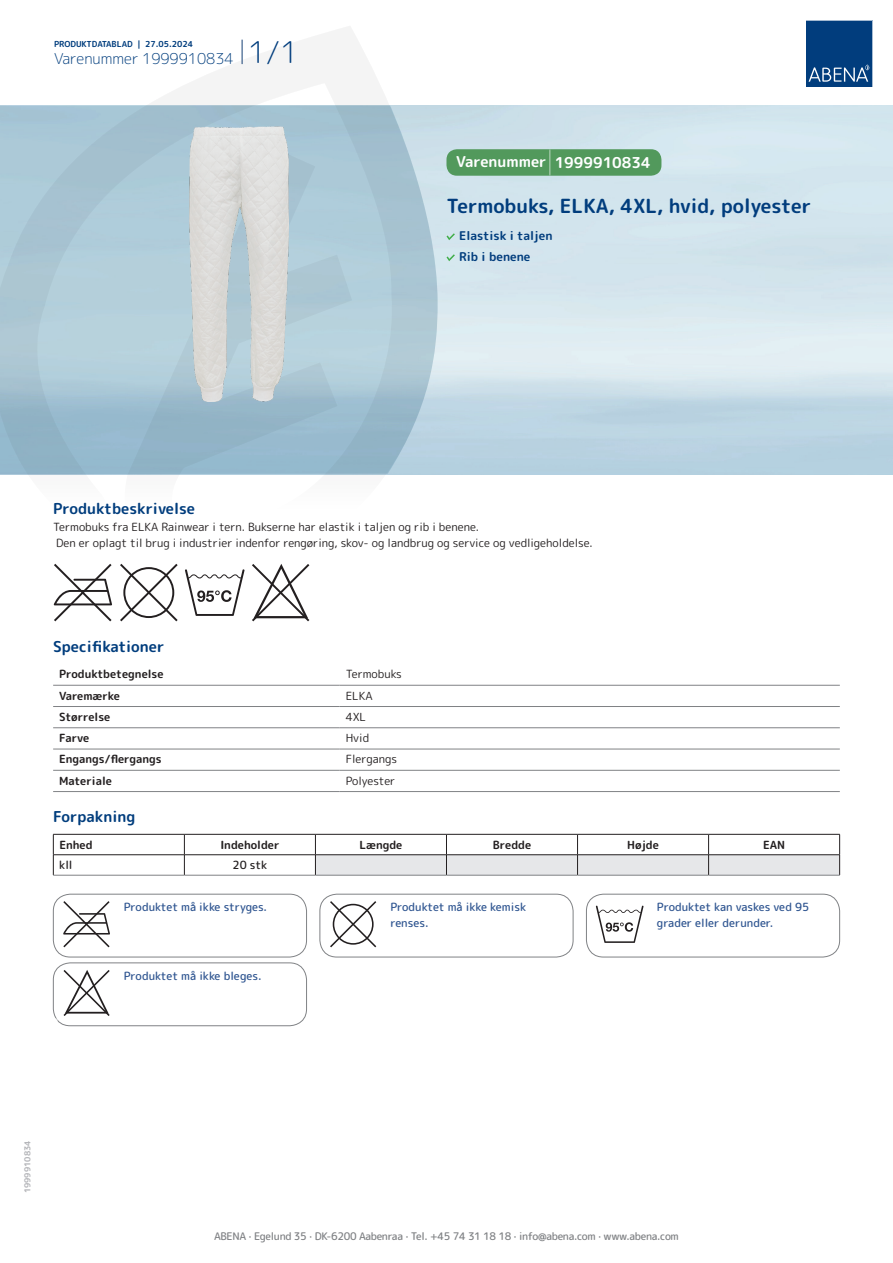
<style>
.page{position:relative;width:893px;height:1263px;background:#fff}
.page>*{position:absolute;margin:0;border:0;box-sizing:border-box;transform-origin:0 0}
.t1{font:700 19.5px "Rounded Mplus 1 c";color:#013d7d}
.t2{font:700 15px "Rounded Mplus 1 c";color:#013d7d}
.t3{font:300 15px "Rounded Mplus 1 c";color:#013d7d}
.t4{font:700 15px "Rounded Mplus 1 c";color:#fff}
.t5{font:700 12px/21px "Rounded Mplus 1 c";color:#013d7d}
.t6{font:11.25px/16.5px "Rounded Mplus 1 c";color:#231f20}
.t7{font:500 11.25px/16.5px "Rounded Mplus 1 c";color:#305691}
.t8{font:700 11.25px "Rounded Mplus 1 c";color:#231f20}
.t9{font:500 11.25px "Rounded Mplus 1 c";color:#231f20}
.t10{font:500 10.5px "Rounded Mplus 1 c";letter-spacing:-.03em;color:#808285}
.t11{font:700 10.5px "Rounded Mplus 1 c";color:#fff}
.t12{font:700 8.25px "Rounded Mplus 1 c";color:#013d7d}
.t13{font:700 8.25px "Rounded Mplus 1 c";color:#b2b3b7}
.s1{font-size:30px}
.s2{font-size:25.5px}
</style>
<div class="page">
<svg style="left:0;top:26px;width:439px;height:579px"></svg>
<svg style="left:0;top:106px;width:438px;height:368px;background:#a8c5d4"></svg>
<svg style="left:242px;top:40px;width:1px;height:24px"></svg>
<svg style="left:806px;top:20px;width:67px;height:67px;background:#144b86"></svg>
<img style="left:189px;top:127px;width:100px;height:275px">
<svg style="left:54px;top:564px;width:58px;height:57px"></svg>
<svg style="left:120px;top:564px;width:58px;height:57px"></svg>
<svg style="left:185px;top:569px;width:59px;height:47px"></svg>
<svg style="left:252px;top:564px;width:57px;height:57px"></svg>
<hr style="left:53px;top:685px;width:287px;height:1px;background:#808285">
<hr style="left:340px;top:685px;width:500px;height:1px;background:#808285">
<hr style="left:53px;top:706px;width:287px;height:1px;background:#808285">
<hr style="left:340px;top:706px;width:500px;height:1px;background:#808285">
<hr style="left:53px;top:727px;width:287px;height:1px;background:#808285">
<hr style="left:340px;top:727px;width:500px;height:1px;background:#808285">
<hr style="left:53px;top:749px;width:287px;height:1px;background:#808285">
<hr style="left:340px;top:749px;width:500px;height:1px;background:#808285">
<hr style="left:53px;top:770px;width:287px;height:1px;background:#808285">
<hr style="left:340px;top:770px;width:500px;height:1px;background:#808285">
<hr style="left:53px;top:791px;width:287px;height:1px;background:#808285">
<hr style="left:340px;top:791px;width:500px;height:1px;background:#808285">
<hr style="left:53px;top:834px;width:131px;height:1px;background:#231f20">
<hr style="left:184px;top:834px;width:131px;height:1px;background:#231f20">
<hr style="left:53px;top:854px;width:131px;height:1px;background:#231f20">
<svg style="left:53px;top:834px;width:1px;height:41px"></svg>
<hr style="left:184px;top:854px;width:131px;height:1px;background:#231f20">
<svg style="left:184px;top:834px;width:1px;height:41px"></svg>
<svg style="left:315px;top:834px;width:525px;height:41px"></svg>
<hr style="left:53px;top:875px;width:131px;height:1px;background:#808285">
<hr style="left:184px;top:875px;width:131px;height:1px;background:#808285">
<hr style="left:315px;top:875px;width:131px;height:1px;background:#808285">
<hr style="left:446px;top:875px;width:131px;height:1px;background:#808285">
<hr style="left:577px;top:875px;width:132px;height:1px;background:#808285">
<hr style="left:709px;top:875px;width:131px;height:1px;background:#808285">
<svg style="left:63px;top:901px;width:47px;height:46px"></svg>
<div style="left:53px;top:894px;width:254px;height:63px;border:1px solid #808285;border-radius:17px"></div>
<svg style="left:330px;top:901px;width:46px;height:46px"></svg>
<div style="left:320px;top:894px;width:253px;height:63px;border:1px solid #808285;border-radius:17px"></div>
<svg style="left:596px;top:905px;width:47px;height:38px"></svg>
<div style="left:586px;top:894px;width:254px;height:63px;border:1px solid #808285;border-radius:17px"></div>
<svg style="left:64px;top:970px;width:46px;height:46px"></svg>
<div style="left:53px;top:963px;width:254px;height:63px;border:1px solid #808285;border-radius:17px"></div>
<svg style="left:446px;top:233px;width:9px;height:7px"></svg>
<svg style="left:446px;top:254px;width:9px;height:7px"></svg>
<div style="left:446px;top:149px;width:215px;height:27px;background:#52995c;border-radius:10px"></div>
<p class="t12" style="left:54px;top:38px;width:141px">PRODUKTDATABLAD | 27.05.2024</p>
<h2 class="t3" style="left:54px;top:48px;width:246px">Varenummer 1999910834 <span class="s1">1/1</span></h2>
<h2 class="t4" style="left:456px;top:152px;width:196px">Varenummer <span class="s2">|</span> 1999910834</h2>
<h1 class="t1" style="left:446px;top:192px;width:366px">Termobuks, ELKA, 4XL, hvid, polyester</h1>
<p class="t5" style="left:459px;top:225px;width:95px">Elastisk i taljen<br>Rib i benene</p>
<h2 class="t2" style="left:53px;top:498px;width:143px">Produktbeskrivelse</h2>
<p class="t6" style="left:53px;top:518px;width:541px">Termobuks fra ELKA Rainwear i tern. Bukserne har elastik i taljen og rib i benene.<br>Den er oplagt til brug i industrier indenfor rengøring, skov- og landbrug og service og vedligeholdelse.</p>
<h2 class="t2" style="left:53px;top:635px;width:113px">Specifikationer</h2>
<p class="t8" style="left:59px;top:666px;width:106px">Produktbetegnelse</p>
<p class="t6" style="left:346px;top:666px;width:58px">Termobuks</p>
<p class="t8" style="left:59px;top:688px;width:62px">Varemærke</p>
<p class="t6" style="left:346px;top:687px;width:29px">ELKA</p>
<p class="t8" style="left:59px;top:709px;width:53px">Størrelse</p>
<p class="t6" style="left:346px;top:708px;width:22px">4XL</p>
<p class="t8" style="left:59px;top:730px;width:32px">Farve</p>
<p class="t6" style="left:346px;top:730px;width:25px">Hvid</p>
<p class="t8" style="left:59px;top:751px;width:104px">Engangs/flergangs</p>
<p class="t6" style="left:346px;top:751px;width:53px">Flergangs</p>
<p class="t8" style="left:59px;top:773px;width:54px">Materiale</p>
<p class="t6" style="left:346px;top:772px;width:51px">Polyester</p>
<h2 class="t2" style="left:53px;top:806px;width:84px">Forpakning</h2>
<p class="t8" style="left:59px;top:837px;width:35px">Enhed</p>
<p class="t8" style="left:220px;top:837px;width:61px">Indeholder</p>
<p class="t8" style="left:359px;top:837px;width:44px">Længde</p>
<p class="t8" style="left:493px;top:837px;width:40px">Bredde</p>
<p class="t8" style="left:627px;top:837px;width:33px">Højde</p>
<p class="t8" style="left:763px;top:837px;width:24px">EAN</p>
<p class="t9" style="left:59px;top:857px;width:15px">kll</p>
<p class="t9" style="left:233px;top:857px;width:36px">20 stk</p>
<p class="t7" style="left:124px;top:899px;width:145px">Produktet må ikke stryges.</p>
<p class="t7" style="left:390px;top:899px;width:137px">Produktet må ikke kemisk renses.</p>
<p class="t7" style="left:657px;top:899px;width:154px">Produktet kan vaskes ved 95 grader eller derunder.</p>
<p class="t11" style="left:53px;top:1015px;width:7px">*</p>
<p class="t7" style="left:124px;top:967px;width:139px">Produktet må ikke bleges.</p>
<p class="t13" style="left:22px;top:1193px;width:54px;rotate:-90deg">1999910834</p>
<p class="t10" style="left:214px;top:1229px;width:466px">ABENA · Egelund 35 · DK-6200 Aabenraa · Tel. +45 74 31 18 18 · info@abena.com · www.abena.com</p>
</div>
